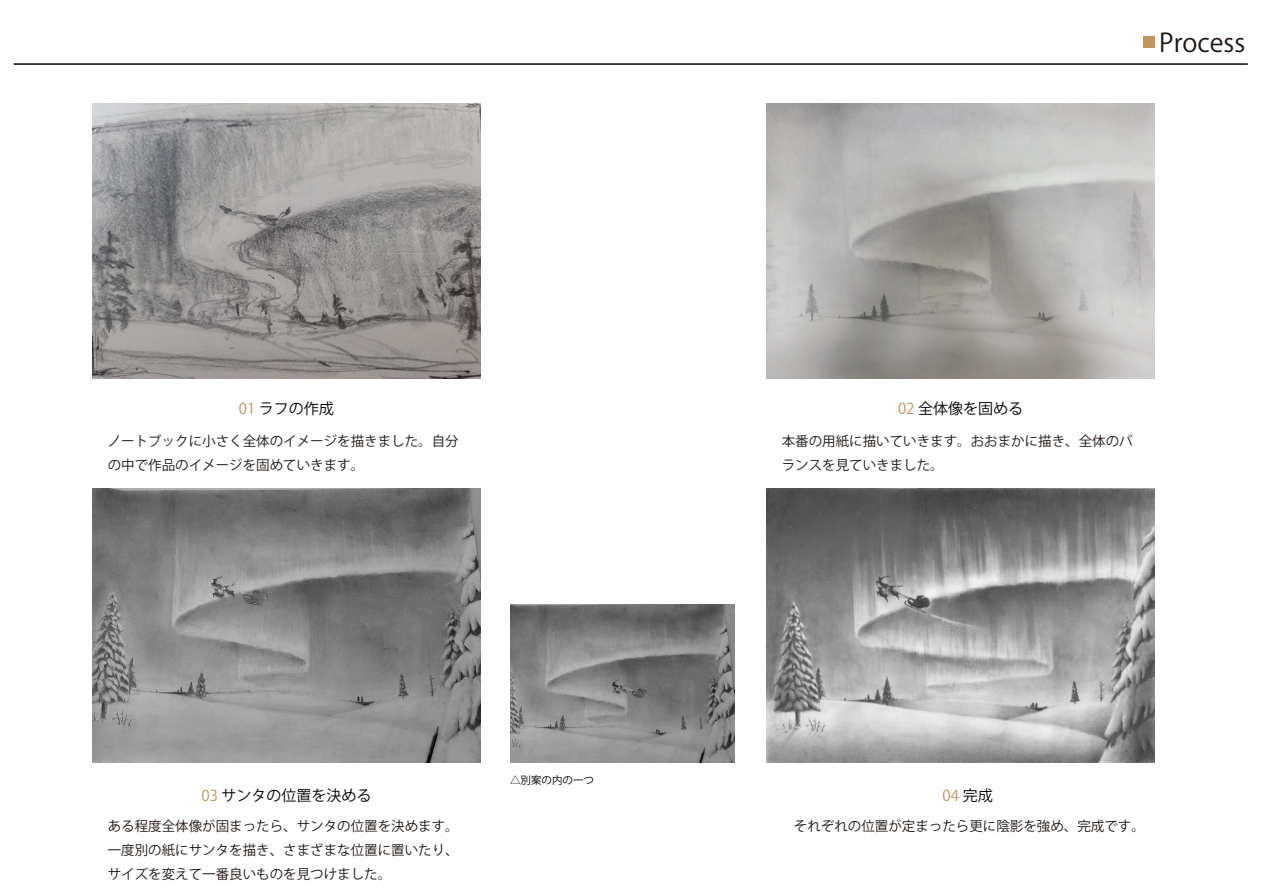
<style>
.page{position:relative;width:1263px;height:893px;background:#fff}
.page>*{position:absolute;margin:0;border:0;box-sizing:border-box;transform-origin:0 0}
.t1{font:25.5px "Koz Go Pr 6 N";color:#211613}
.t2{font:15px "Koz Go Pr 6 N";color:#070102}
.t3{font:15px "Koz Go Pr 6 N";color:#c0955f}
.t4{font:13.5px/23.7px "Koz Go Pr 6 N";color:#211613}
.t5{font:10.5px "Koz Go Pr 6 N";color:#070102}
.s1{color:#c0955f}
.s2{color:#070102}
</style>
<div class="page">
<hr style="left:14px;top:63px;width:1234px;height:2px;background:#040000">
<div style="left:1143px;top:37px;width:11px;height:11px;background:#c0955f"></div>
<img style="left:767px;top:488px;width:387px;height:275px">
<img style="left:93px;top:104px;width:387px;height:275px">
<img style="left:767px;top:104px;width:387px;height:275px">
<img style="left:93px;top:488px;width:387px;height:275px">
<img style="left:510px;top:604px;width:224px;height:159px">
<h1 class="t1" style="left:1159px;top:28px;width:88px">Process</h1>
<p class="t2" style="left:239px;top:400px;width:97px"><span class="s1">01</span> ラフの作成</p>
<p class="t4" style="left:108px;top:430px;width:352px">ノートブックに小さく全体のイメージを描きました。自分の中で作品のイメージを固めていきます。</p>
<p class="t5" style="left:510px;top:774px;width:85px">△別案の内の一つ</p>
<p class="t2" style="left:898px;top:400px;width:127px"><span class="s1">02</span> 全体像を固める</p>
<p class="t4" style="left:782px;top:430px;width:352px">本番の用紙に描いていきます。おおまかに描き、全体のバランスを見ていきました。</p>
<p class="t2" style="left:201px;top:787px;width:172px"><span class="s1">03</span> サンタの位置を決める</p>
<p class="t3" style="left:943px;top:787px;width:52px">04 <span class="s2">完成</span></p>
<p class="t4" style="left:794px;top:815px;width:352px">それぞれの位置が定まったら更に陰影を強め、完成です。</p>
<p class="t4" style="left:108px;top:815px;width:352px;text-align:justify">ある程度全体像が固まったら、サンタの位置を決めます。一度別の紙にサンタを描き、さまざまな位置に置いたり、サイズを変えて一番良いものを見つけました。</p>
</div>
